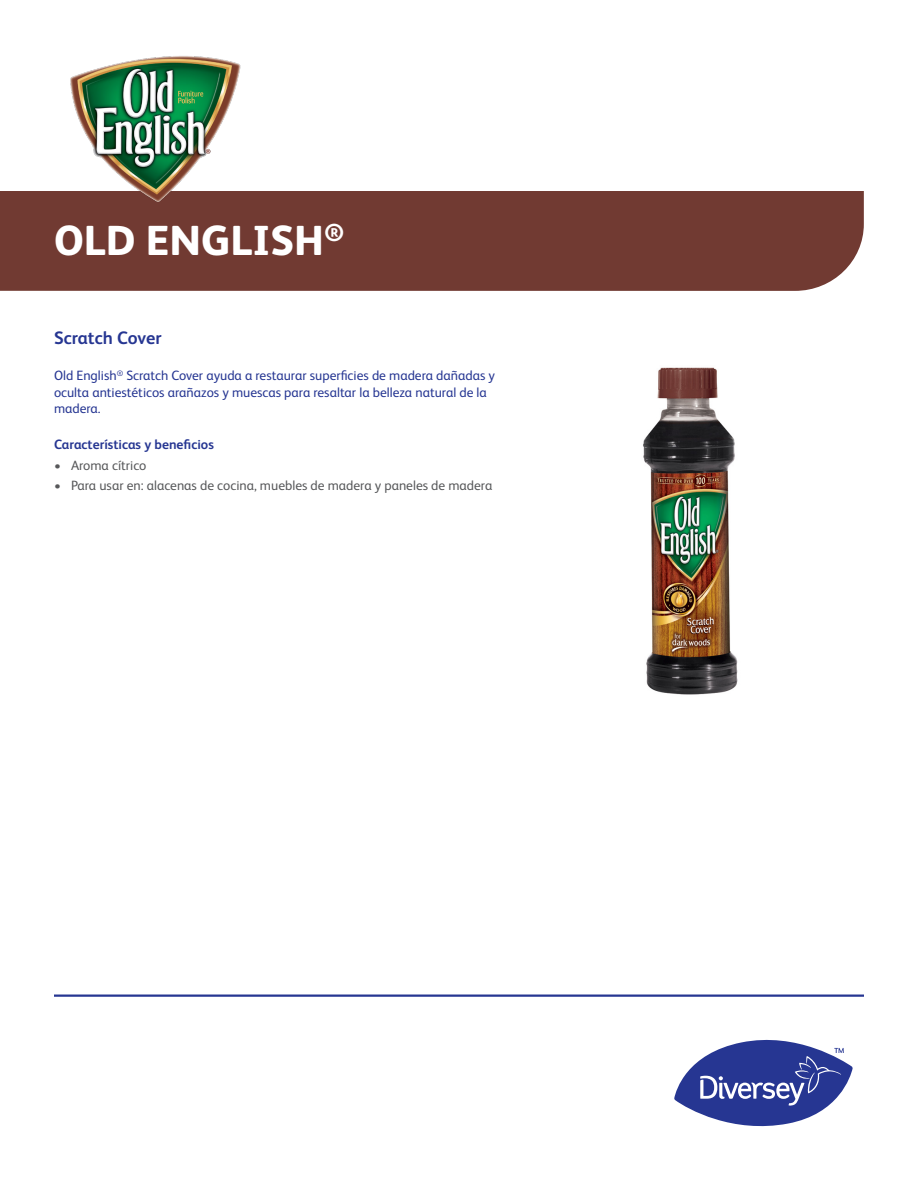
<style>
.page{position:relative;width:918px;height:1188px;background:#fff}
.page>*{position:absolute;margin:0;border:0;box-sizing:border-box;transform-origin:0 0}
.Fancy_Name_page_1{font:800 42px "FS Albert Pro";color:#fff}
.Intro_sentence_page{font:700 18px "FS Albert Pro";color:#263692}
.Intro_sentence_page-2{font:13.5px/16.2px "FS Albert Pro";color:#263692}
.t1{font:13.5px "FS Albert Pro";color:#57585a}
.Section_headings{font:700 13.5px "FS Albert Pro";color:#263692}
</style>
<div class="page">
<hr style="left:54px;top:995px;width:810px;height:2px;background:#263692">
<svg style="left:674px;top:1039px;width:179px;height:88px"></svg>
<div style="left:0;top:191px;width:864px;height:100px;background:#713a32"></div>
<img style="left:65px;top:56px;width:180px;height:147px">
<img style="left:643px;top:367px;width:95px;height:328px">
<p class="Fancy_Name_page_1" style="left:54px;top:207px;width:292px">OLD ENGLISH<sup>®</sup></p>
<p class="Intro_sentence_page" style="left:54px;top:325px;width:109px">Scratch Cover</p>
<p class="Intro_sentence_page-2" style="left:54px;top:367px;width:443px">Old English<sup>®</sup> Scratch Cover ayuda a restaurar superficies de madera dañadas y oculta antiestéticos arañazos y muescas para resaltar la belleza natural de la madera.</p>
<p class="Section_headings" style="left:54px;top:435px;width:161px">Características y beneficios</p>
<p class="t1" style="left:54px;top:455px;width:94px">• Aroma cítrico</p>
<p class="t1" style="left:54px;top:476px;width:440px">• Para usar en: alacenas de cocina, muebles de madera y paneles de madera</p>
</div>
